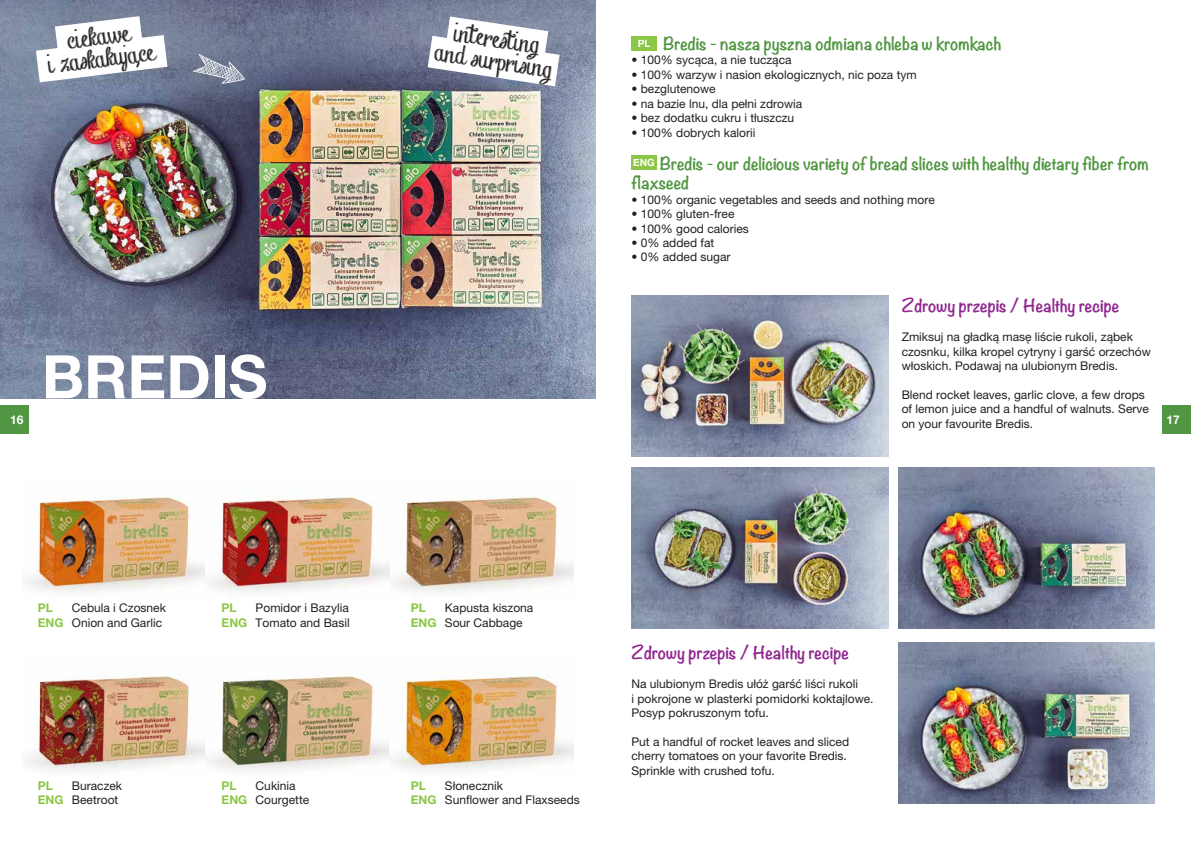
<style>
.page{position:relative;width:1191px;height:842px;background:#fff}
.page>*{position:absolute;margin:0;border:0;box-sizing:border-box;transform-origin:0 0}
.t1{font:700 60px "Helvetica Neue";color:#fff}
.t2{font:23.9px/22px "Chalk hand lettering shaded demo";color:#231f20;text-align:center}
.t3{font:700 16px/19.2px "Noteworthy";color:#519642}
.t4{font:700 16px "Noteworthy";color:#90268f}
.t5{font:12px/14.4px "Helvetica Neue LT Pro";color:#231f20}
.t6{font:700 12px "Helvetica Neue LT Pro";color:#8bc644}
.t7{font:700 12px "Helvetica Neue";color:#fff}
.t8{font:700 10px "Helvetica Neue";color:#fff}
.s1{font-weight:700;color:#8bc644}
</style>
<div class="page">
<img style="left:25px;top:669px;width:548px;height:102px">
<img style="left:25px;top:493px;width:548px;height:99px">
<img style="left:0;top:0;width:595px;height:398px">
<img style="left:631px;top:296px;width:257px;height:161px">
<img style="left:631px;top:467px;width:257px;height:162px">
<img style="left:898px;top:467px;width:257px;height:162px">
<img style="left:898px;top:642px;width:257px;height:162px">
<div style="left:0;top:405px;width:28px;height:29px;background:#519642"></div>
<div style="left:1162px;top:405px;width:29px;height:29px;background:#519642"></div>
<svg style="left:193px;top:54px;width:52px;height:30px;background:#8a92a5"></svg>
<svg style="left:428px;top:17px;width:131px;height:69px"></svg>
<svg style="left:36px;top:16px;width:131px;height:66px"></svg>
<div style="left:631px;top:36px;width:25px;height:15px;background:#8bc644"></div>
<div style="left:631px;top:155px;width:25px;height:15px;background:#8bc644"></div>
<h2 class="t2" style="left:44px;top:33px;width:109px;rotate:-7deg">ciekawe<br>i zaskakujace</h2>
<h2 class="t2" style="left:439px;top:21px;width:120px;rotate:8deg">interesting and surprising</h2>
<h3 class="t3" style="left:663px;top:34px;width:340px">Bredis - nasza pyszna odmiana chleba w kromkach</h3>
<p class="t5" style="left:631px;top:53px;width:162px">• 100% sycąca, a nie tucząca</p>
<p class="t5" style="left:631px;top:67px;width:287px">• 100% warzyw i nasion ekologicznych, nic poza tym</p>
<p class="t5" style="left:631px;top:82px;width:86px">• bezglutenowe</p>
<p class="t5" style="left:631px;top:96px;width:172px">• na bazie lnu, dla pełni zdrowia</p>
<p class="t5" style="left:631px;top:110px;width:164px">• bez dodatku cukru i tłuszczu</p>
<p class="t5" style="left:631px;top:125px;width:125px">• 100% dobrych kalorii</p>
<h3 class="t3" style="left:631px;top:154px;width:519px;text-indent:28px">Bredis - our delicious variety of bread slices with healthy dietary fiber from flaxseed</h3>
<p class="t5" style="left:631px;top:192px;width:305px">• 100% organic vegetables and seeds and nothing more</p>
<p class="t5" style="left:631px;top:206px;width:104px">• 100% gluten-free</p>
<p class="t5" style="left:631px;top:221px;width:119px">• 100% good calories</p>
<p class="t5" style="left:631px;top:235px;width:84px">• 0% added fat</p>
<p class="t5" style="left:631px;top:250px;width:100px">• 0% added sugar</p>
<h3 class="t4" style="left:901px;top:292px;width:219px">Zdrowy przepis / Healthy recipe</h3>
<p class="t5" style="left:901px;top:330px;width:251px">Zmiksuj na gładką masę liście rukoli, ząbek czosnku, kilka kropel cytryny i garść orzechów włoskich. Podawaj na ulubionym Bredis.</p>
<p class="t5" style="left:901px;top:387px;width:249px">Blend rocket leaves, garlic clove, a few drops of lemon juice and a handful of walnuts. Serve on your favourite Bredis.</p>
<p class="t8" style="left:638px;top:36px;width:14px">PL</p>
<p class="t8" style="left:633px;top:155px;width:23px">ENG</p>
<h1 class="t1" style="left:42px;top:330px;width:227px">BREDIS</h1>
<p class="t7" style="left:10px;top:410px;width:15px">16</p>
<p class="t7" style="left:1166px;top:410px;width:15px">17</p>
<p class="t5" style="left:38px;top:601px;width:130px;text-indent:34px">Cebula i Czosnek<br><span class="s1">ENG</span> Onion and Garlic</p>
<p class="t6" style="left:38px;top:601px;width:17px">PL</p>
<p class="t6" style="left:222px;top:601px;width:17px">PL</p>
<p class="t5" style="left:222px;top:601px;width:130px;text-align:right">Pomidor i Bazylia<br><span class="s1">ENG</span> Tomato and Basil</p>
<p class="t6" style="left:411px;top:601px;width:17px">PL</p>
<p class="t5" style="left:411px;top:601px;width:124px;text-indent:34px">Kapusta kiszona<br><span class="s1">ENG</span> Sour Cabbage</p>
<h3 class="t4" style="left:631px;top:639px;width:219px">Zdrowy przepis / Healthy recipe</h3>
<p class="t5" style="left:631px;top:677px;width:244px">Na ulubionym Bredis ułóż garść liści rukoli<br>i pokrojone w plasterki pomidorki koktajlowe.<br>Posyp pokruszonym tofu.</p>
<p class="t5" style="left:631px;top:734px;width:219px">Put a handful of rocket leaves and sliced cherry tomatoes on your favorite Bredis.<br>Sprinkle with crushed tofu.</p>
<p class="t6" style="left:38px;top:778px;width:17px">PL</p>
<p class="t5" style="left:38px;top:778px;width:86px;text-indent:34px">Buraczek<br><span class="s1">ENG</span> Beetroot</p>
<p class="t5" style="left:222px;top:778px;width:89px;text-indent:34px">Cukinia<br><span class="s1">ENG</span> Courgette</p>
<p class="t6" style="left:222px;top:778px;width:17px">PL</p>
<p class="t5" style="left:411px;top:778px;width:170px;text-indent:34px">Słonecznik<br><span class="s1">ENG</span> Sunflower and Flaxseeds</p>
<p class="t6" style="left:411px;top:778px;width:17px">PL</p>
</div>
